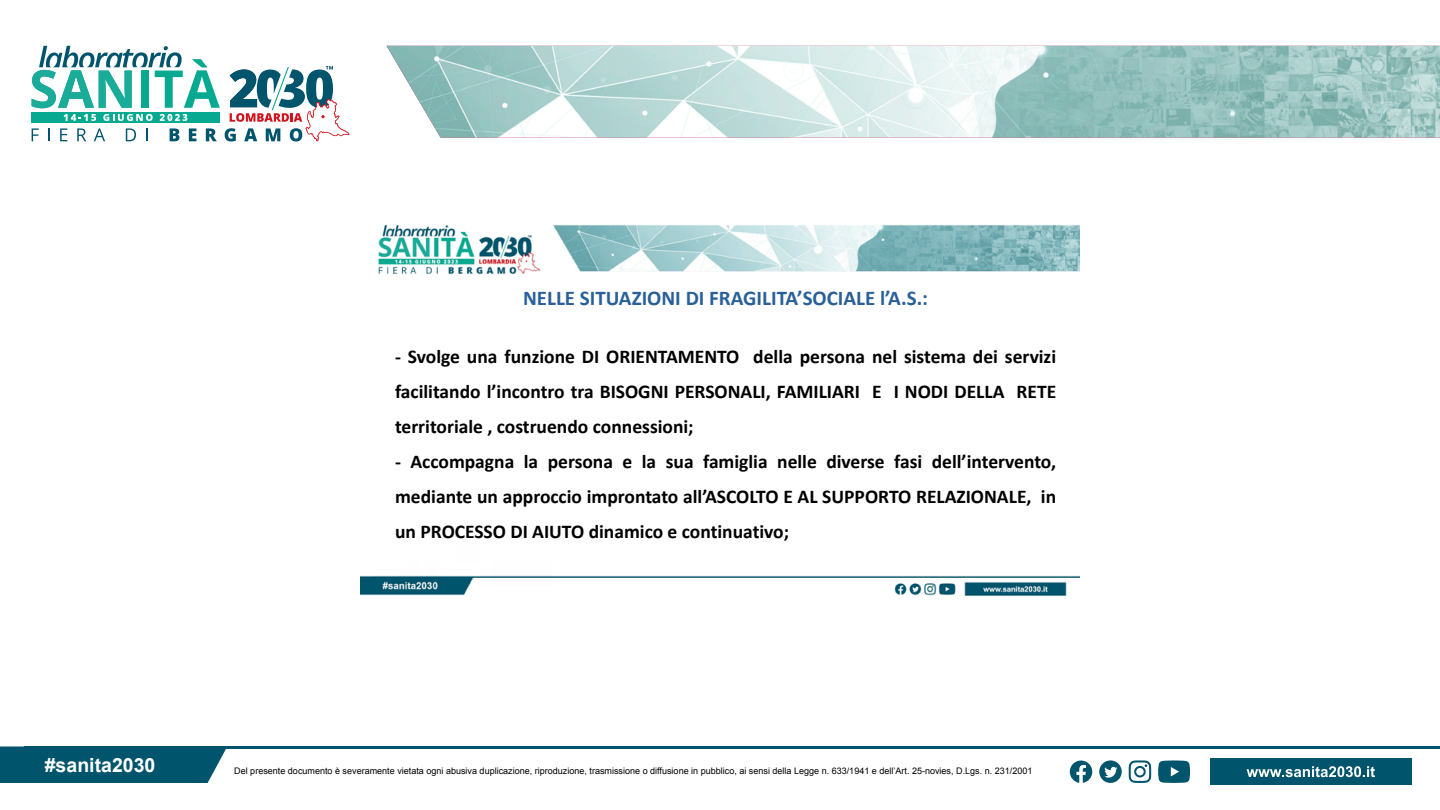
<style>
.page{position:relative;width:1440px;height:810px;background:#fff}
.page>*{position:absolute;margin:0;border:0;box-sizing:border-box;transform-origin:0 0}
.t1{font:700 21px "Calibri";color:#2a6099}
.t2{font:700 19.5px/35.2px "Calibri";color:#000;text-align:justify}
.t3{font:700 19.5px "Arial";color:#fff}
.t4{font:9px "Arial";color:#000}
</style>
<div class="page">
<img style="left:386px;top:46px;width:1054px;height:92px">
<svg style="left:32px;top:46px;width:317px;height:95px"></svg>
<div style="left:0;top:746px;width:226px;height:37px;background:#00546b"></div>
<div style="left:1210px;top:759px;width:201px;height:26px;background:#00546b"></div>
<hr style="left:24px;top:746px;width:1416px;height:3px;background:#00546b">
<svg style="left:1247px;top:766px;width:128px;height:11px"></svg>
<svg style="left:1129px;top:760px;width:22px;height:23px"></svg>
<svg style="left:1158px;top:760px;width:32px;height:23px"></svg>
<svg style="left:1070px;top:761px;width:22px;height:22px"></svg>
<svg style="left:1099px;top:760px;width:23px;height:23px"></svg>
<img style="left:360px;top:224px;width:720px;height:372px">
<p class="t1" style="left:523px;top:284px;width:407px">NELLE SITUAZIONI DI FRAGILITA’SOCIALE l’A.S.:</p>
<p class="t2" style="left:395px;top:338px;width:663px">- Svolge una funzione DI ORIENTAMENTO della persona nel sistema dei servizi facilitando l’incontro tra BISOGNI PERSONALI, FAMILIARI E I NODI DELLA RETE territoriale , costruendo connessioni;</p>
<p class="t2" style="left:395px;top:444px;width:663px;line-height:35px">- Accompagna la persona e la sua famiglia nelle diverse fasi dell’intervento, mediante un approccio improntato all’ASCOLTO E AL SUPPORTO RELAZIONALE, in un PROCESSO DI AIUTO dinamico e continuativo;</p>
<p class="t3" style="left:45px;top:752px;width:112px">#sanita2030</p>
<p class="t4" style="left:234px;top:765px;width:800px">Del presente documento è severamente vietata ogni abusiva duplicazione, riproduzione, trasmissione o diffusione in pubblico, ai sensi della Legge n. 633/1941 e dell’Art. 25-novies, D.Lgs. n. 231/2001</p>
</div>
